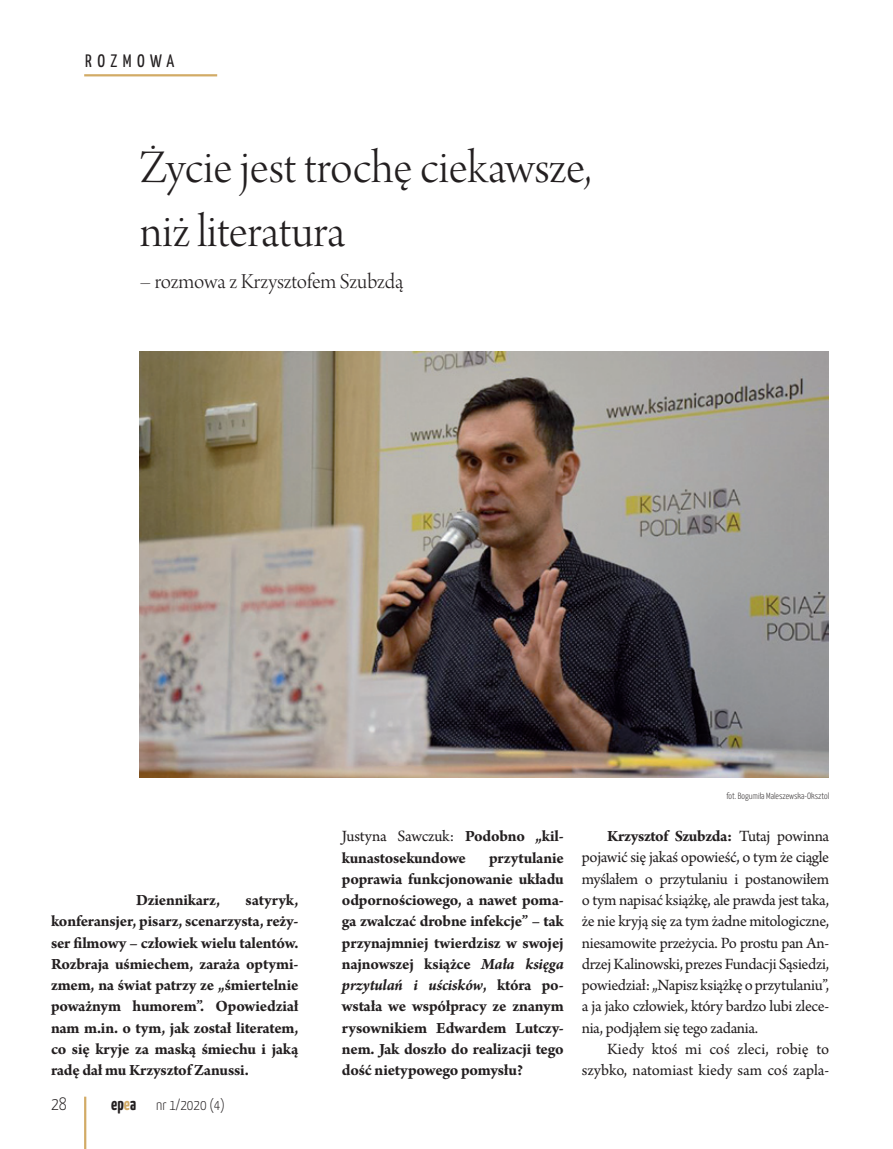
<style>
.page{position:relative;width:893px;height:1149px;background:#fff}
.page>*{position:absolute;margin:0;border:0;box-sizing:border-box;transform-origin:0 0}
.t1{font:49.5px/63.8px "Arno Pro Light Display";color:#231f20}
.t2{font:22.5px "Arno Pro Light Display";color:#231f20}
.t3{font:18px "Yanone Kaffeesatz";letter-spacing:.3em;color:#231f20}
.t4{font:300 18px "Yanone Kaffeesatz";color:#231f20}
.t5{font:700 16.5px/21.3px "Arno Pro";letter-spacing:-.015em;color:#231f20;text-align:justify}
.t6{font:16.5px/21.3px "Arno Pro";letter-spacing:-.015em;color:#231f20;text-align:justify}
.t7{font:300 15px "Yanone Kaffeesatz";color:#231f20}
.t8{font:300 9px "Yanone Kaffeesatz";color:#231f20}
.s1{font-weight:700;font-size:18px}
.s2{font-weight:700;font-size:18px;color:#d2ab66}
.s3{font-weight:400}
.s4{font-style:italic}
.s5{font-weight:700}
</style>
<div class="page">
<hr style="left:84px;top:1096px;width:2px;height:52px;background:#d2ab66">
<hr style="left:84px;top:74px;width:133px;height:2px;background:#d2ab66">
<img style="left:140px;top:352px;width:688px;height:425px">
<p class="t3" style="left:85px;top:50px;width:90px">ROZMOWA</p>
<h1 class="t1" style="left:140px;top:138px;width:453px">Życie jest trochę ciekawsze, niż literatura</h1>
<h2 class="t2" style="left:140px;top:269px;width:265px">– rozmowa z Krzysztofem Szubzdą</h2>
<p class="t8" style="left:726px;top:790px;width:104px">fot. Bogumiła Maleszewska-Oksztol</p>
<p class="t5" style="left:51px;top:890px;width:249px;text-indent:195px">satyryk, konferansjer, pisarz, scenarzysta, reży&shy;ser filmowy – człowiek wielu talentów.<br>Rozbraja uśmiechem, zaraża optymi&shy;zmem, na świat patrzy ze „śmiertelnie poważnym humorem”. Opowiedział nam m.in. o tym, jak został literatem, co się kryje za maską śmiechu i jaką radę dał mu Krzysztof Zanussi.</p>
<p class="t5" style="left:136px;top:890px;width:86px">Dziennikarz,</p>
<p class="t4" style="left:51px;top:1092px;width:17px">28</p>
<p class="t7" style="left:111px;top:1095px;width:115px"><span class="s1">ep</span><span class="s2">e</span><span class="s1">a</span> nr 1/2020 (4)</p>
<p class="t5" style="left:342px;top:826px;width:223px"><span class="s3">Justyna Sawczuk:</span> Podobno „kil&shy;kunastosekundowe</p>
<p class="t5" style="left:342px;top:847px;width:223px;text-indent:147px">przytulanie poprawia funkcjonowanie układu odpornościowego, a nawet poma&shy;ga zwalczać drobne infekcje” – tak przynajmniej twierdzisz w swojej najnowszej książce <span class="s4">Mała księga przytulań i uścisków</span>, która po&shy;wstała we współpracy ze znanym rysownikiem Edwardem Lutczy&shy;nem. Jak doszło do realizacji tego dość nietypowego pomysłu?</p>
<p class="t6" style="left:582px;top:826px;width:249px;text-indent:26px"><span class="s5">Krzysztof Szubzda:</span> Tutaj powinna pojawić się jakaś opowieść, o tym że ciągle myślałem o przytulaniu i postanowiłem o tym napisać książkę, ale prawda jest taka, że nie kryją się za tym żadne mitologiczne, niesamowite przeżycia. Po prostu pan An&shy;drzej Kalinowski, prezes Fundacji Sąsiedzi, powiedział: „Napisz książkę o przytulaniu”, a ja jako człowiek, który bardzo lubi zlece&shy;nia, podjąłem się tego zadania.</p>
<p class="t6" style="left:582px;top:1038px;width:249px;text-align:right">Kiedy ktoś mi coś zleci, robię to szybko, natomiast kiedy sam coś zapla-</p>
</div>
